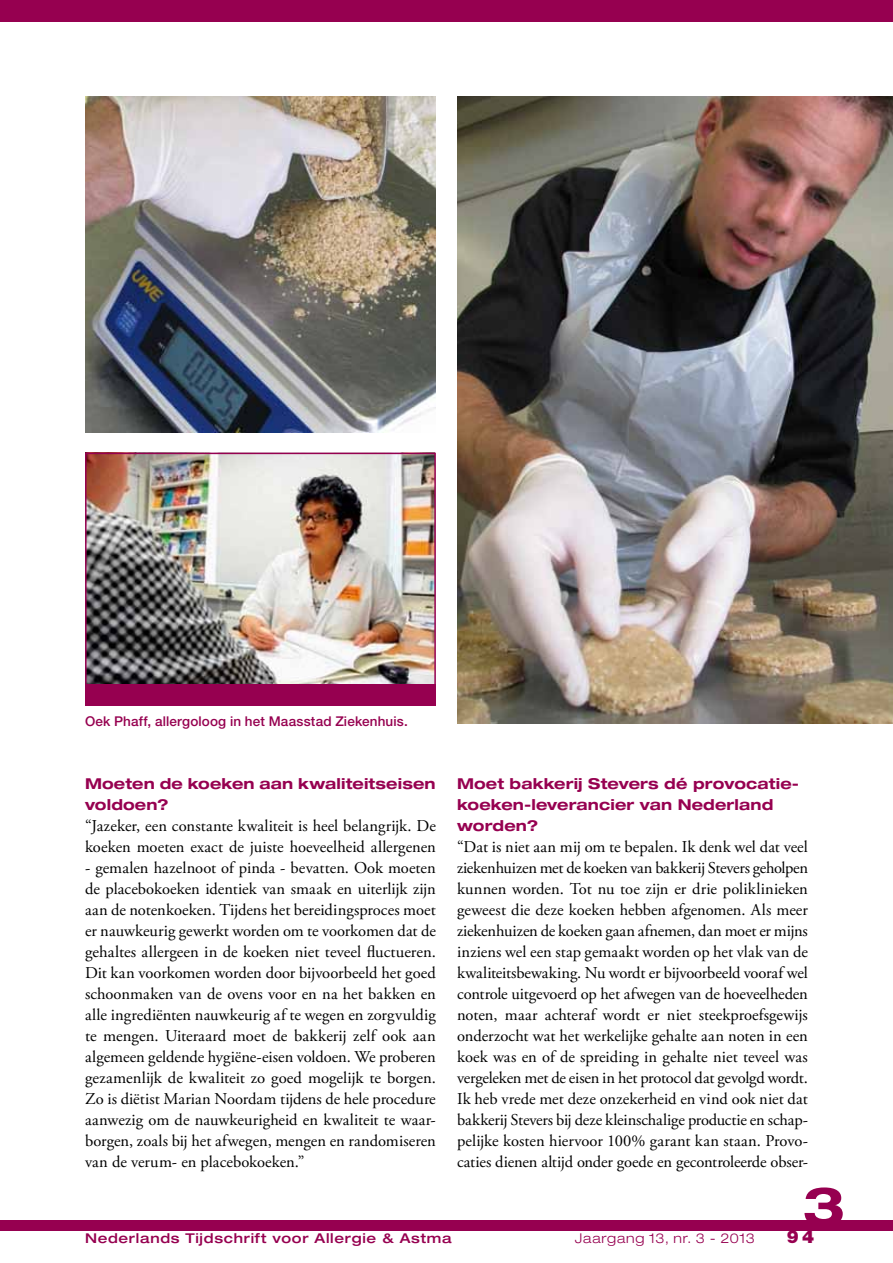
<style>
.page{position:relative;width:893px;height:1263px;background:#fff}
.page>*{position:absolute;margin:0;border:0;box-sizing:border-box;transform-origin:0 0}
.t1{font:700 expanded 52.5px "Helvetica Neue LT Std";color:#960050}
.t2{font:900 18px "Helvetica Neue LT Std";color:#960050}
.t3{font:16.5px/21px "Adobe Garamond Pro";color:#000;text-align:justify}
.t4{font:700 expanded 15px/21px "Helvetica Neue LT Std";letter-spacing:.01em;color:#960050}
.t5{font:500 13.5px "Helvetica Neue LT Std";letter-spacing:.01em;color:#960050}
.t6{font:500 expanded 13.5px "Helvetica Neue LT Std";letter-spacing:.05em;color:#960050}
.t7{font:300 expanded 13.5px "Helvetica Neue LT Std";letter-spacing:.06em;color:#960050}
</style>
<div class="page">
<div style="left:0;top:1220px;width:893px;height:11px;background:#960050"></div>
<div style="left:0;top:0;width:893px;height:21px;background:#960050"></div>
<img style="left:88px;top:456px;width:345px;height:228px">
<div style="left:85px;top:684px;width:351px;height:21px;background:#960050"></div>
<div style="left:85px;top:453px;width:351px;height:252px;border:2px solid #960050"></div>
<img style="left:457px;top:96px;width:436px;height:628px">
<img style="left:85px;top:96px;width:351px;height:336px">
<p class="t5" style="left:85px;top:713px;width:324px">Oek Phaff, allergoloog in het Maasstad Ziekenhuis.</p>
<p class="t4" style="left:85px;top:773px;width:352px">Moeten de koeken aan kwaliteitseisen voldoen?</p>
<p class="t3" style="left:85px;top:816px;width:352px">“Jazeker, een constante kwaliteit is heel belangrijk. De koeken moeten exact de juiste hoeveelheid allergenen</p>
<p class="t3" style="left:85px;top:858px;width:352px">- gemalen hazelnoot of pinda - bevatten. Ook moeten de placebokoeken identiek van smaak en uiterlijk zijn aan de notenkoeken. Tijdens het bereidingsproces moet er nauwkeurig gewerkt worden om te voorkomen dat de gehaltes allergeen in de koeken niet teveel fluctueren.<br>Dit kan voorkomen worden door bijvoorbeeld het goed schoonmaken van de ovens voor en na het bakken en alle ingrediënten nauwkeurig af te wegen en zorgvuldig te mengen. Uiteraard moet de bakkerij zelf ook aan algemeen geldende hygiëne-eisen voldoen. We proberen gezamenlijk de kwaliteit zo goed mogelijk te borgen.<br>Zo is diëtist Marian Noordam tijdens de hele procedure aanwezig om de nauwkeurigheid en kwaliteit te waar&shy;borgen, zoals bij het afwegen, mengen en randomiseren van de verum- en placebokoeken.”</p>
<p class="t4" style="left:457px;top:773px;width:344px">Moet bakkerij Stevers dé provocatie&shy;koeken-leverancier van Nederland worden?</p>
<p class="t3" style="left:457px;top:837px;width:352px">“Dat is niet aan mij om te bepalen. Ik denk wel dat veel ziekenhuizen met de koeken van bakkerij Stevers geholpen kunnen worden. Tot nu toe zijn er drie poliklinieken geweest die deze koeken hebben afgenomen. Als meer ziekenhuizen de koeken gaan afnemen, dan moet er mijns inziens wel een stap gemaakt worden op het vlak van de kwaliteitsbewaking. Nu wordt er bijvoorbeeld vooraf wel controle uitgevoerd op het afwegen van de hoeveelheden noten, maar achteraf wordt er niet steekproefsgewijs onderzocht wat het werkelijke gehalte aan noten in een koek was en of de spreiding in gehalte niet teveel was vergeleken met de eisen in het protocol dat gevolgd wordt.<br>Ik heb vrede met deze onzekerheid en vind ook niet dat bakkerij Stevers bij deze kleinschalige productie en schap&shy;pelijke kosten hiervoor 100% garant kan staan. Provo&shy;caties dienen altijd onder goede en gecontroleerde obser-</p>
<h1 class="t1" style="left:802px;top:1173px;width:44px">3</h1>
<p class="t6" style="left:85px;top:1230px;width:368px">Nederlands Tijdschrift voor Allergie &amp; Astma</p>
<p class="t7" style="left:575px;top:1230px;width:181px">Jaargang 13, nr. 3 - 2013</p>
<p class="t2" style="left:787px;top:1226px;width:29px">94</p>
</div>
